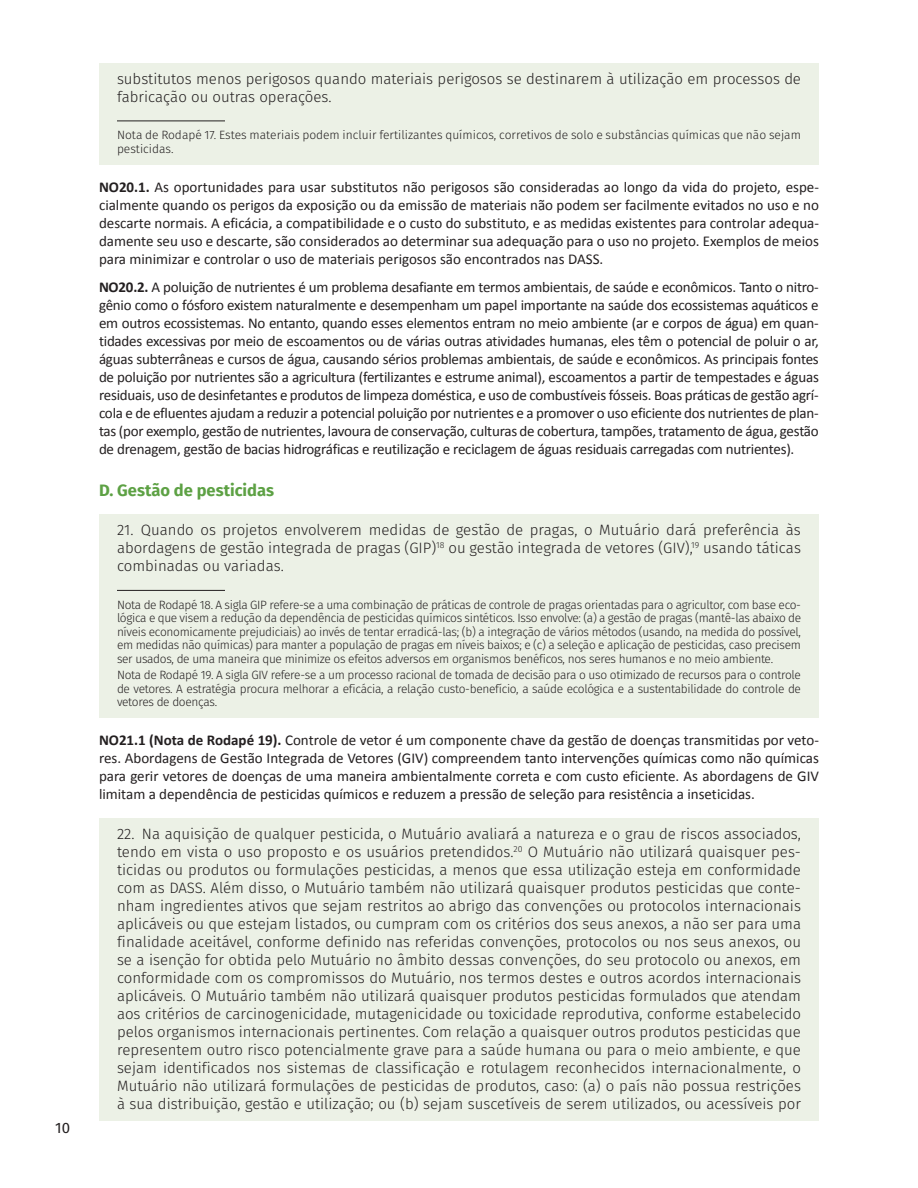
<style>
.page{position:relative;width:918px;height:1188px;background:#fff}
.page>*{position:absolute;margin:0;border:0;box-sizing:border-box;transform-origin:0 0}
.t1{font:700 16.5px "Fira Sans";color:#5da144}
.t2{font:15px/18px "Calibri";color:#231f20;text-align:justify}
.t3{font:300 15px/18px "Fira Sans";color:#231f20;text-align:justify}
.t4{font:15px "Fira Sans";color:#231f20}
.t5{font:300 12px/13.5px "Fira Sans";letter-spacing:-.01em;color:#231f20;text-align:justify}
.s1{font-weight:700}
</style>
<div class="page">
<div style="left:99px;top:63px;width:720px;height:51px;background:#ecf1e6"></div>
<div style="left:99px;top:112px;width:720px;height:52px;background:#ecf1e6"></div>
<hr style="left:117px;top:121px;width:108px;height:1px;background:#231f20">
<div style="left:99px;top:514px;width:720px;height:70px;background:#ecf1e6"></div>
<div style="left:99px;top:581px;width:720px;height:93px;background:#ecf1e6"></div>
<hr style="left:117px;top:590px;width:108px;height:1px;background:#231f20">
<div style="left:99px;top:661px;width:720px;height:57px;background:#ecf1e6"></div>
<div style="left:99px;top:818px;width:720px;height:303px;background:#ecf1e6"></div>
<p class="t4" style="left:55px;top:1118px;width:16px">10</p>
<p class="t3" style="left:117px;top:71px;width:686px">substitutos menos perigosos quando materiais perigosos se destinarem à utilização em processos de fabricação ou outras operações.</p>
<p class="t5" style="left:117px;top:129px;width:685px">Nota de Rodapé 17. Estes materiais podem incluir fertilizantes químicos, corretivos de solo e substâncias químicas que não sejam pesticidas.</p>
<p class="t2" style="left:99px;top:177px;width:721px"><span class="s1">NO20.1.</span> As oportunidades para usar substitutos não perigosos são consideradas ao longo da vida do projeto, espe&shy;cialmente quando os perigos da exposição ou da emissão de materiais não podem ser facilmente evitados no uso e no descarte normais. A eficácia, a compatibilidade e o custo do substituto, e as medidas existentes para controlar adequa&shy;damente seu uso e descarte, são considerados ao determinar sua adequação para o uso no projeto. Exemplos de meios para minimizar e controlar o uso de materiais perigosos são encontrados nas DASS.</p>
<p class="t2" style="left:99px;top:278px;width:721px"><span class="s1">NO20.2.</span> A poluição de nutrientes é um problema desafiante em termos ambientais, de saúde e econômicos. Tanto o nitro&shy;gênio como o fósforo existem naturalmente e desempenham um papel importante na saúde dos ecossistemas aquáticos e em outros ecossistemas. No entanto, quando esses elementos entram no meio ambiente (ar e corpos de água) em quan&shy;tidades excessivas por meio de escoamentos ou de várias outras atividades humanas, eles têm o potencial de poluir o ar, águas subterrâneas e cursos de água, causando sérios problemas ambientais, de saúde e econômicos. As principais fontes de poluição por nutrientes são a agricultura (fertilizantes e estrume animal), escoamentos a partir de tempestades e águas residuais, uso de desinfetantes e produtos de limpeza doméstica, e uso de combustíveis fósseis. Boas práticas de gestão agrí&shy;cola e de efluentes ajudam a reduzir a potencial poluição por nutrientes e a promover o uso eficiente dos nutrientes de plan&shy;tas (por exemplo, gestão de nutrientes, lavoura de conservação, culturas de cobertura, tampões, tratamento de água, gestão de drenagem, gestão de bacias hidrográficas e reutilização e reciclagem de águas residuais carregadas com nutrientes).</p>
<p class="t1" style="left:99px;top:479px;width:177px">D. Gestão de pesticidas</p>
<p class="t3" style="left:117px;top:522px;width:685px">21. Quando os projetos envolverem medidas de gestão de pragas, o Mutuário dará preferência às abordagens de gestão integrada de pragas (GIP)<sup>18</sup> ou gestão integrada de vetores (GIV),<sup>19</sup> usando táticas combinadas ou variadas.</p>
<p class="t5" style="left:117px;top:599px;width:686px">Nota de Rodapé 18. A sigla GIP refere-se a uma combinação de práticas de controle de pragas orientadas para o agricultor, com base eco&shy;lógica e que visem a redução da dependência de pesticidas químicos sintéticos. Isso envolve: (a) a gestão de pragas (mantê-las abaixo de níveis economicamente prejudiciais) ao invés de tentar erradicá-las; (b) a integração de vários métodos (usando, na medida do possível, em medidas não químicas) para manter a população de pragas em níveis baixos; e (c) a seleção e aplicação de pesticidas, caso precisem ser usados, de uma maneira que minimize os efeitos adversos em organismos benéficos, nos seres humanos e no meio ambiente.</p>
<p class="t5" style="left:117px;top:669px;width:685px">Nota de Rodapé 19. A sigla GIV refere-se a um processo racional de tomada de decisão para o uso otimizado de recursos para o controle de vetores. A estratégia procura melhorar a eficácia, a relação custo-benefício, a saúde ecológica e a sustentabilidade do controle de vetores de doenças.</p>
<p class="t2" style="left:99px;top:731px;width:722px"><span class="s1">NO21.1 (Nota de Rodapé 19).</span> Controle de vetor é um componente chave da gestão de doenças transmitidas por veto&shy;res. Abordagens de Gestão Integrada de Vetores (GIV) compreendem tanto intervenções químicas como não químicas para gerir vetores de doenças de uma maneira ambientalmente correta e com custo eficiente. As abordagens de GIV limitam a dependência de pesticidas químicos e reduzem a pressão de seleção para resistência a inseticidas.</p>
<p class="t3" style="left:117px;top:826px;width:686px">22. Na aquisição de qualquer pesticida, o Mutuário avaliará a natureza e o grau de riscos associados, tendo em vista o uso proposto e os usuários pretendidos.<sup>20</sup> O Mutuário não utilizará quaisquer pes&shy;ticidas ou produtos ou formulações pesticidas, a menos que essa utilização esteja em conformidade com as DASS. Além disso, o Mutuário também não utilizará quaisquer produtos pesticidas que conte&shy;nham ingredientes ativos que sejam restritos ao abrigo das convenções ou protocolos internacionais aplicáveis ou que estejam listados, ou cumpram com os critérios dos seus anexos, a não ser para uma finalidade aceitável, conforme definido nas referidas convenções, protocolos ou nos seus anexos, ou se a isenção for obtida pelo Mutuário no âmbito dessas convenções, do seu protocolo ou anexos, em conformidade com os compromissos do Mutuário, nos termos destes e outros acordos internacionais aplicáveis. O Mutuário também não utilizará quaisquer produtos pesticidas formulados que atendam aos critérios de carcinogenicidade, mutagenicidade ou toxicidade reprodutiva, conforme estabelecido pelos organismos internacionais pertinentes. Com relação a quaisquer outros produtos pesticidas que representem outro risco potencialmente grave para a saúde humana ou para o meio ambiente, e que sejam identificados nos sistemas de classificação e rotulagem reconhecidos internacionalmente, o Mutuário não utilizará formulações de pesticidas de produtos, caso: (a) o país não possua restrições à sua distribuição, gestão e utilização; ou (b) sejam suscetíveis de serem utilizados, ou acessíveis por</p>
</div>
